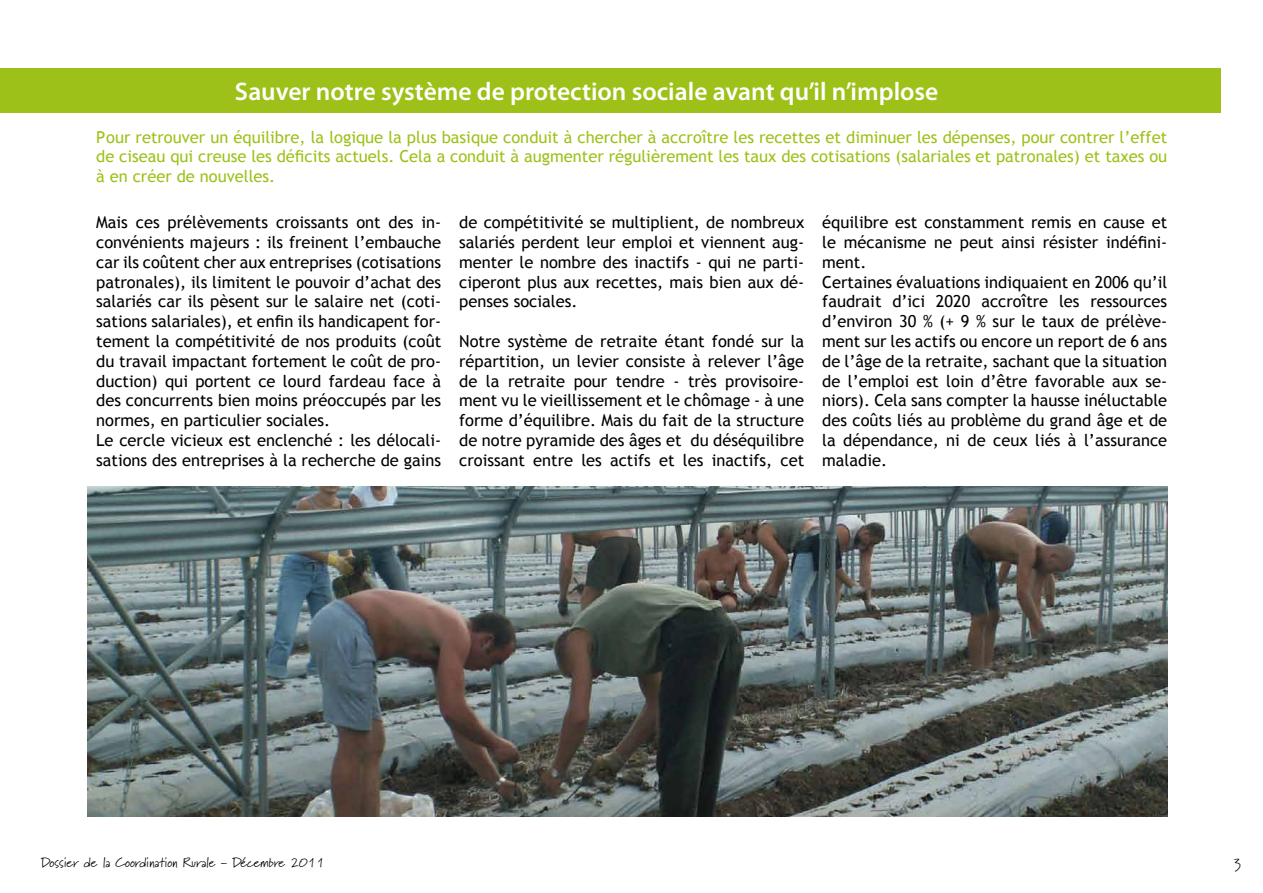
<style>
.page{position:relative;width:1263px;height:893px;background:#fff}
.page>*{position:absolute;margin:0;border:0;box-sizing:border-box;transform-origin:0 0}
.t1{font:600 25.5px "Myriad Pro";color:#fff}
.t2{font:16.5px/19.8px "Trebuchet MS";color:#000}
.t3{font:16.5px/19.8px "Trebuchet MS";color:#9dc118;text-align:justify}
.t4{font:13.5px "Marydale";color:#000}
</style>
<div class="page">
<div style="left:0;top:69px;width:1220px;height:44px;background:#9dc118"></div>
<img style="left:87px;top:486px;width:1080px;height:330px">
<h1 class="t1" style="left:235px;top:76px;width:705px">Sauver notre système de protection sociale avant qu’il n’implose</h1>
<p class="t3" style="left:96px;top:127px;width:1072px">Pour retrouver un équilibre, la logique la plus basique conduit à chercher à accroître les recettes et diminuer les dépenses, pour contrer l’effet de ciseau qui creuse les déficits actuels. Cela a conduit à augmenter régulièrement les taux des cotisations (salariales et patronales) et taxes ou à en créer de nouvelles.</p>
<p class="t2" style="left:96px;top:213px;width:346px">Mais ces prélèvements croissants ont des in&shy;convénients majeurs : ils freinent l’embauche car ils coûtent cher aux entreprises (cotisations patronales), ils limitent le pouvoir d’achat des salariés car ils pèsent sur le salaire net (coti&shy;sations salariales), et enfin ils handicapent for&shy;tement la compétitivité de nos produits (coût du travail impactant fortement le coût de pro&shy;duction) qui portent ce lourd fardeau face à des concurrents bien moins préoccupés par les normes, en particulier sociales.<br>Le cercle vicieux est enclenché : les délocali&shy;sations des entreprises à la recherche de gains</p>
<p class="t2" style="left:459px;top:213px;width:346px;text-align:justify">de compétitivité se multiplient, de nombreux salariés perdent leur emploi et viennent aug&shy;menter le nombre des inactifs - qui ne parti&shy;ciperont plus aux recettes, mais bien aux dé&shy;penses sociales.</p>
<p class="t2" style="left:459px;top:331px;width:346px;text-align:justify">Notre système de retraite étant fondé sur la répartition, un levier consiste à relever l’âge de la retraite pour tendre - très provisoire&shy;ment vu le vieillissement et le chômage - à une forme d’équilibre. Mais du fait de la structure de notre pyramide des âges et du déséquilibre croissant entre les actifs et les inactifs, cet</p>
<p class="t2" style="left:822px;top:213px;width:347px">équilibre est constamment remis en cause et le mécanisme ne peut ainsi résister indéfini&shy;ment.<br>Certaines évaluations indiquaient en 2006 qu’il faudrait d’ici 2020 accroître les ressources d’environ 30 % (+ 9 % sur le taux de prélève&shy;ment sur les actifs ou encore un report de 6 ans de l’âge de la retraite, sachant que la situation de l’emploi est loin d’être favorable aux se&shy;niors). Cela sans compter la hausse inéluctable des coûts liés au problème du grand âge et de la dépendance, ni de ceux liés à l’assurance maladie.</p>
<p class="t4" style="left:41px;top:855px;width:285px">Dossier de la Coordination Rurale - Décembre 2011</p>
<p class="t4" style="left:1233px;top:855px;width:10px">3</p>
</div>
